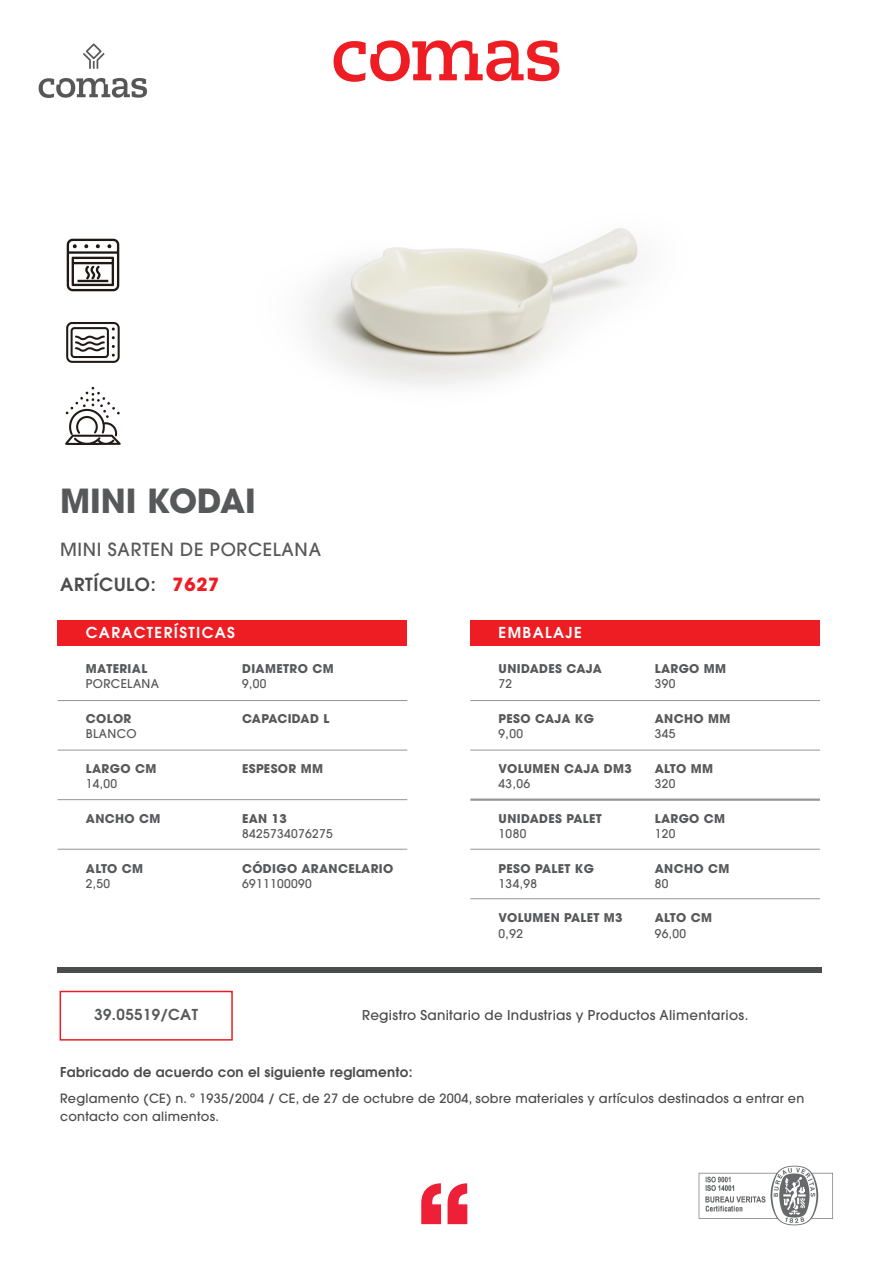
<style>
.page{position:relative;width:893px;height:1263px;background:#fff}
.page>*{position:absolute;margin:0;border:0;box-sizing:border-box;transform-origin:0 0}
.t1{font:700 33px "Avant Garde";color:#57585a}
.t2{font:500 18px/35.1px "Avant Garde";letter-spacing:.04em;color:#57585a}
.t3{font:600 15px "Avant Garde";letter-spacing:.09em;color:#fff}
.t4{font:600 15px "Avant Garde";letter-spacing:.03em;color:#57585a}
.t5{font:500 13.5px "Avant Garde";letter-spacing:.02em;color:#4b4c4d}
.t6{font:600 13.5px "Avant Garde";letter-spacing:.02em;color:#4b4c4d}
.t7{font:500 12.75px/18px "Avant Garde";letter-spacing:.02em;color:#4b4c4d}
.t8{font:700 12px "Avant Garde";letter-spacing:.03em;color:#57585a}
.t9{font:500 12px "Avant Garde";letter-spacing:.03em;color:#57585a}
.t10{font:700 12px "Avant Garde";letter-spacing:.01em;color:#57585a}
.s1{font-weight:600;color:#4b4c4d}
.s2{font-weight:700;color:#ee1d23}
</style>
<div class="page">
<svg style="left:421px;top:1183px;width:20px;height:41px"></svg>
<svg style="left:448px;top:1183px;width:19px;height:41px"></svg>
<svg style="left:334px;top:40px;width:225px;height:42px"></svg>
<div style="left:58px;top:620px;width:349px;height:25px;background:#ee1d23"></div>
<div style="left:58px;top:967px;width:764px;height:6px;background:#4b4c4d"></div>
<hr style="left:58px;top:700px;width:349px;height:1px;background:#939598">
<hr style="left:58px;top:750px;width:349px;height:1px;background:#939598">
<hr style="left:58px;top:799px;width:349px;height:1px;background:#939598">
<hr style="left:58px;top:849px;width:349px;height:1px;background:#939598">
<div style="left:470px;top:620px;width:350px;height:25px;background:#ee1d23"></div>
<hr style="left:470px;top:700px;width:350px;height:1px;background:#939598">
<hr style="left:470px;top:750px;width:350px;height:1px;background:#939598">
<hr style="left:470px;top:798px;width:350px;height:3px;background:#939598">
<hr style="left:470px;top:849px;width:350px;height:1px;background:#939598">
<hr style="left:470px;top:898px;width:350px;height:1px;background:#939598">
<div style="left:60px;top:991px;width:173px;height:49px;border:2px solid #ee1d23"></div>
<img style="left:698px;top:1165px;width:135px;height:61px">
<img style="left:307px;top:228px;width:331px;height:159px">
<img style="left:38px;top:43px;width:109px;height:55px">
<img style="left:66px;top:238px;width:54px;height:54px">
<img style="left:66px;top:322px;width:54px;height:41px">
<img style="left:65px;top:386px;width:56px;height:59px">
<h1 class="t1" style="left:60px;top:480px;width:197px">MINI KODAI</h1>
<h2 class="t2" style="left:60px;top:531px;width:262px">MINI SARTEN DE PORCELANA<br><span class="s1">ARTÍCULO:</span> <span class="s2">7627</span></h2>
<p class="t3" style="left:86px;top:623px;width:151px">CARACTERÍSTICAS</p>
<p class="t8" style="left:86px;top:661px;width:63px">MATERIAL</p>
<p class="t9" style="left:86px;top:677px;width:75px">PORCELANA</p>
<p class="t8" style="left:242px;top:661px;width:93px">DIAMETRO CM</p>
<p class="t9" style="left:242px;top:677px;width:26px">9,00</p>
<p class="t10" style="left:242px;top:711px;width:89px">CAPACIDAD L</p>
<p class="t8" style="left:86px;top:711px;width:47px">COLOR</p>
<p class="t9" style="left:86px;top:726px;width:52px">BLANCO</p>
<p class="t8" style="left:86px;top:761px;width:72px">LARGO CM</p>
<p class="t9" style="left:86px;top:776px;width:33px">14,00</p>
<p class="t8" style="left:86px;top:810px;width:76px">ANCHO CM</p>
<p class="t8" style="left:242px;top:761px;width:83px">ESPESOR MM</p>
<p class="t8" style="left:242px;top:810px;width:46px">EAN 13</p>
<p class="t9" style="left:242px;top:826px;width:92px">8425734076275</p>
<p class="t3" style="left:499px;top:623px;width:85px">EMBALAJE</p>
<p class="t8" style="left:499px;top:661px;width:105px">UNIDADES CAJA</p>
<p class="t9" style="left:499px;top:677px;width:15px">72</p>
<p class="t8" style="left:499px;top:711px;width:97px">PESO CAJA KG</p>
<p class="t9" style="left:499px;top:726px;width:26px">9,00</p>
<p class="t8" style="left:499px;top:761px;width:135px">VOLUMEN CAJA DM3</p>
<p class="t9" style="left:499px;top:776px;width:33px">43,06</p>
<p class="t8" style="left:499px;top:810px;width:105px">UNIDADES PALET</p>
<p class="t9" style="left:499px;top:826px;width:29px">1080</p>
<p class="t8" style="left:655px;top:661px;width:73px">LARGO MM</p>
<p class="t9" style="left:655px;top:677px;width:22px">390</p>
<p class="t8" style="left:655px;top:711px;width:77px">ANCHO MM</p>
<p class="t9" style="left:655px;top:726px;width:22px">345</p>
<p class="t8" style="left:655px;top:761px;width:60px">ALTO MM</p>
<p class="t9" style="left:655px;top:776px;width:22px">320</p>
<p class="t8" style="left:655px;top:810px;width:72px">LARGO CM</p>
<p class="t9" style="left:655px;top:826px;width:22px">120</p>
<p class="t8" style="left:86px;top:860px;width:59px">ALTO CM</p>
<p class="t9" style="left:86px;top:876px;width:26px">2,50</p>
<p class="t8" style="left:242px;top:860px;width:153px">CÓDIGO ARANCELARIO</p>
<p class="t9" style="left:242px;top:876px;width:71px">6911100090</p>
<p class="t8" style="left:499px;top:860px;width:97px">PESO PALET KG</p>
<p class="t9" style="left:499px;top:876px;width:40px">134,98</p>
<p class="t8" style="left:499px;top:910px;width:126px">VOLUMEN PALET M3</p>
<p class="t9" style="left:499px;top:926px;width:26px">0,92</p>
<p class="t8" style="left:655px;top:860px;width:76px">ANCHO CM</p>
<p class="t9" style="left:655px;top:876px;width:15px">80</p>
<p class="t8" style="left:655px;top:910px;width:59px">ALTO CM</p>
<p class="t9" style="left:655px;top:926px;width:33px">96,00</p>
<p class="t4" style="left:94px;top:1005px;width:105px">39.05519/CAT</p>
<p class="t5" style="left:362px;top:1007px;width:388px">Registro Sanitario de Industrias y Productos Alimentarios.</p>
<p class="t6" style="left:60px;top:1063px;width:354px">Fabricado de acuerdo con el siguiente reglamento:</p>
<p class="t7" style="left:60px;top:1090px;width:746px">Reglamento (CE) n. º 1935/2004 / CE, de 27 de octubre de 2004, sobre materiales y artículos destinados a entrar en contacto con alimentos.</p>
</div>
